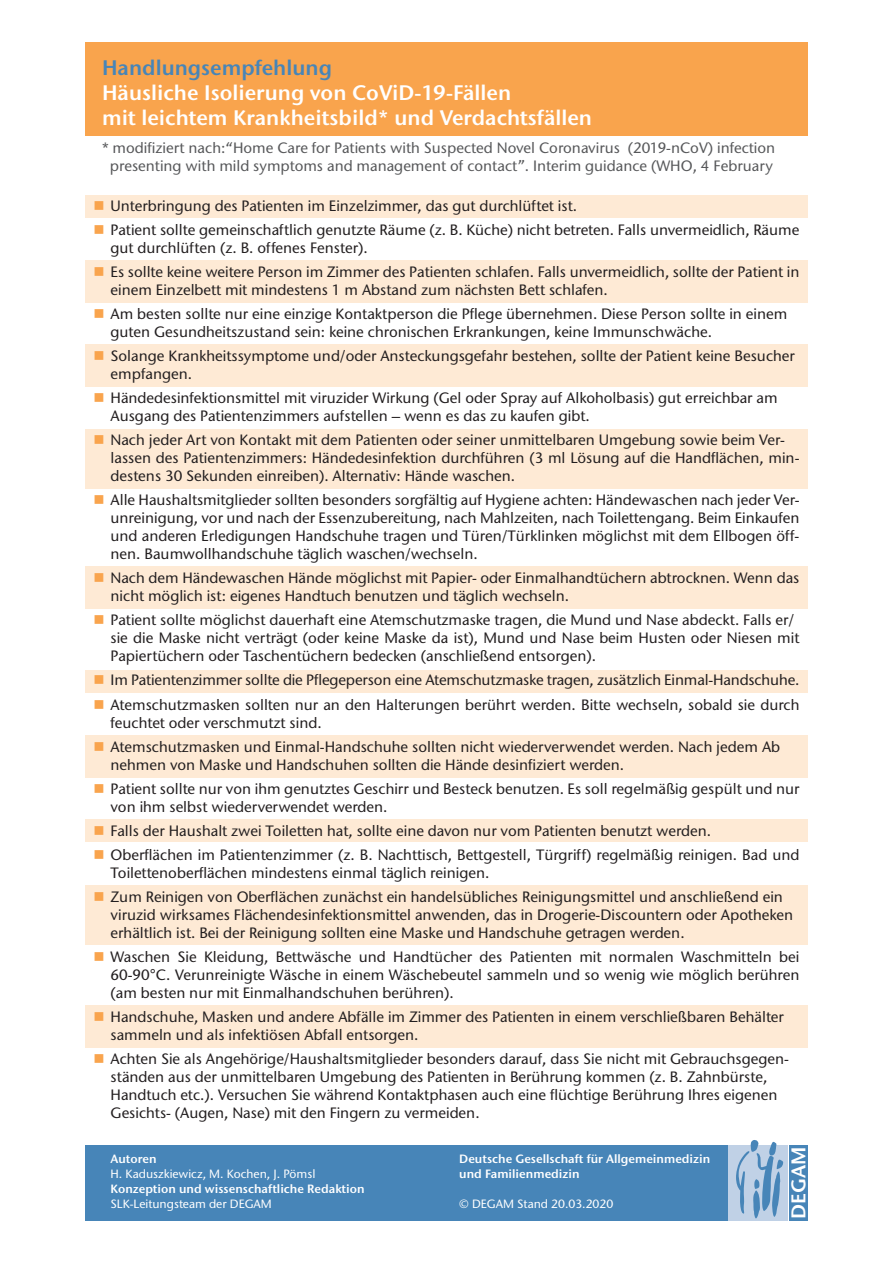
<style>
.page{position:relative;width:893px;height:1263px;background:#fff}
.page>*{position:absolute;margin:0;border:0;box-sizing:border-box;transform-origin:0 0}
.t1{font:600 21px/25.2px "Stone Sans ITC Pro";color:#fff}
.t2{font:600 21px "Stone Sans ITC Pro";color:#4785b8}
.t3{font:600 19.8px "Stone Sans ITC Pro";letter-spacing:.005em;color:#fff}
.t4{font:500 15px/18px "Stone Sans ITC Std";color:#231f20}
.t5{font:500 15px/18px "Stone Sans ITC Std";color:#57585a;text-align:center}
.t6{font:600 12px/15px "Stone Sans ITC Pro";color:#fff}
.t7{font:500 12px "Stone Sans ITC Std";color:#fff}
.s1{color:#f9a44d}
</style>
<div class="page">
<div style="left:85px;top:1145px;width:642px;height:75px;background:#4785b8"></div>
<div style="left:728px;top:1145px;width:59px;height:75px;background:#c0d1e6"></div>
<div style="left:789px;top:1145px;width:19px;height:75px;background:#4785b8"></div>
<svg style="left:736px;top:1140px;width:47px;height:78px"></svg>
<div style="left:85px;top:43px;width:723px;height:93px;background:#f9a44d"></div>
<div style="left:85px;top:196px;width:723px;height:22px;background:#feead5"></div>
<div style="left:85px;top:671px;width:723px;height:22px;background:#feead5"></div>
<div style="left:85px;top:820px;width:723px;height:22px;background:#feead5"></div>
<div style="left:85px;top:260px;width:723px;height:43px;background:#feead5"></div>
<div style="left:85px;top:344px;width:723px;height:43px;background:#feead5"></div>
<div style="left:85px;top:567px;width:723px;height:42px;background:#feead5"></div>
<div style="left:85px;top:735px;width:723px;height:42px;background:#feead5"></div>
<div style="left:85px;top:1005px;width:723px;height:43px;background:#feead5"></div>
<div style="left:85px;top:885px;width:723px;height:60px;background:#feead5"></div>
<div style="left:85px;top:429px;width:723px;height:60px;background:#feead5"></div>
<h1 class="t2" style="left:102px;top:54px;width:231px">Handlungsempfehlung</h1>
<h1 class="t1" style="left:102px;top:80px;width:492px">Häusliche Isolierung von CoViD-19-Fällen<br>mit leichtem Krankheitsbild* und Verdachtsfällen</h1>
<p class="t5" style="left:102px;top:139px;width:675px">* modifiziert nach:“Home Care for Patients with Suspected Novel Coronavirus (2019-nCoV) infection presenting with mild symptoms and management of contact”. Interim guidance (WHO, 4 February</p>
<p class="t4" style="left:94px;top:197px;width:485px"><span class="s1">■</span> Unterbringung des Patienten im Einzelzimmer, das gut durchlüftet ist.</p>
<p class="t4" style="left:111px;top:221px;width:690px;text-indent:-17px"><span class="s1">■</span> Patient sollte gemeinschaftlich genutzte Räume (z. B. Küche) nicht betreten. Falls unvermeidlich, Räume gut durchlüften (z. B. offenes Fenster).</p>
<p class="t4" style="left:111px;top:263px;width:690px;text-indent:-17px"><span class="s1">■</span> Es sollte keine weitere Person im Zimmer des Patienten schlafen. Falls unvermeidlich, sollte der Patient in einem Einzelbett mit mindestens 1 m Abstand zum nächsten Bett schlafen.</p>
<p class="t4" style="left:111px;top:305px;width:678px;text-indent:-17px"><span class="s1">■</span> Am besten sollte nur eine einzige Kontaktperson die Pflege übernehmen. Diese Person sollte in einem guten Gesundheitszustand sein: keine chronischen Erkrankungen, keine Immunschwäche.</p>
<p class="t4" style="left:111px;top:347px;width:686px;text-indent:-17px"><span class="s1">■</span> Solange Krankheitssymptome und/oder Ansteckungsgefahr bestehen, sollte der Patient keine Besucher empfangen.</p>
<p class="t4" style="left:111px;top:389px;width:669px;text-indent:-17px"><span class="s1">■</span> Händedesinfektionsmittel mit viruzider Wirkung (Gel oder Spray auf Alkoholbasis) gut erreichbar am<br>Ausgang des Patientenzimmers aufstellen – wenn es das zu kaufen gibt.</p>
<p class="t4" style="left:111px;top:431px;width:690px;text-indent:-17px"><span class="s1">■</span> Nach jeder Art von Kontakt mit dem Patienten oder seiner unmittelbaren Umgebung sowie beim Ver&shy;lassen des Patientenzimmers: Händedesinfektion durchführen (3 ml Lösung auf die Handflächen, min&shy;destens 30 Sekunden einreiben). Alternativ: Hände waschen.</p>
<p class="t4" style="left:111px;top:491px;width:690px;text-align:justify;text-indent:-17px"><span class="s1">■</span> Alle Haushaltsmitglieder sollten besonders sorgfältig auf Hygiene achten: Händewaschen nach jeder Ver&shy;unreinigung, vor und nach der Essenzubereitung, nach Mahlzeiten, nach Toilettengang. Beim Einkaufen und anderen Erledigungen Handschuhe tragen und Türen/Türklinken möglichst mit dem Ellbogen öff&shy;nen. Baumwollhandschuhe täglich waschen/wechseln.</p>
<p class="t4" style="left:111px;top:569px;width:690px;text-indent:-17px"><span class="s1">■</span> Nach dem Händewaschen Hände möglichst mit Papier- oder Einmalhandtüchern abtrocknen. Wenn das nicht möglich ist: eigenes Handtuch benutzen und täglich wechseln.</p>
<p class="t4" style="left:111px;top:611px;width:690px;text-indent:-17px"><span class="s1">■</span> Patient sollte möglichst dauerhaft eine Atemschutzmaske tragen, die Mund und Nase abdeckt. Falls er/ sie die Maske nicht verträgt (oder keine Maske da ist), Mund und Nase beim Husten oder Niesen mit<br>Papiertüchern oder Taschentüchern bedecken (anschließend entsorgen).</p>
<p class="t4" style="left:94px;top:671px;width:707px"><span class="s1">■</span> Im Patientenzimmer sollte die Pflegeperson eine Atemschutzmaske tragen, zusätzlich Einmal-Handschuhe.</p>
<p class="t4" style="left:111px;top:695px;width:690px;text-indent:-17px"><span class="s1">■</span> Atemschutzmasken sollten nur an den Halterungen berührt werden. Bitte wechseln, sobald sie durch feuchtet oder verschmutzt sind.</p>
<p class="t4" style="left:111px;top:737px;width:671px;text-indent:-17px"><span class="s1">■</span> Atemschutzmasken und Einmal-Handschuhe sollten nicht wiederverwendet werden. Nach jedem Ab nehmen von Maske und Handschuhen sollten die Hände desinfiziert werden.</p>
<p class="t4" style="left:111px;top:779px;width:690px;text-indent:-17px"><span class="s1">■</span> Patient sollte nur von ihm genutztes Geschirr und Besteck benutzen. Es soll regelmäßig gespült und nur von ihm selbst wiederverwendet werden.</p>
<p class="t4" style="left:94px;top:821px;width:619px"><span class="s1">■</span> Falls der Haushalt zwei Toiletten hat, sollte eine davon nur vom Patienten benutzt werden.</p>
<p class="t4" style="left:111px;top:845px;width:690px;text-indent:-17px"><span class="s1">■</span> Oberflächen im Patientenzimmer (z. B. Nachttisch, Bettgestell, Türgriff) regelmäßig reinigen. Bad und<br>Toilettenoberflächen mindestens einmal täglich reinigen.</p>
<p class="t4" style="left:111px;top:887px;width:684px;text-indent:-17px"><span class="s1">■</span> Zum Reinigen von Oberflächen zunächst ein handelsübliches Reinigungsmittel und anschließend ein viruzid wirksames Flächendesinfektionsmittel anwenden, das in Drogerie-Discountern oder Apotheken erhältlich ist. Bei der Reinigung sollten eine Maske und Handschuhe getragen werden.</p>
<p class="t4" style="left:111px;top:947px;width:690px;text-align:justify;text-indent:-17px"><span class="s1">■</span> Waschen Sie Kleidung, Bettwäsche und Handtücher des Patienten mit normalen Waschmitteln bei 60-90°C. Verunreinigte Wäsche in einem Wäschebeutel sammeln und so wenig wie möglich berühren (am besten nur mit Einmalhandschuhen berühren).</p>
<p class="t4" style="left:111px;top:1007px;width:675px;text-indent:-17px"><span class="s1">■</span> Handschuhe, Masken und andere Abfälle im Zimmer des Patienten in einem verschließbaren Behälter sammeln und als infektiösen Abfall entsorgen.</p>
<p class="t4" style="left:111px;top:1049px;width:680px;text-indent:-17px"><span class="s1">■</span> Achten Sie als Angehörige/Haushaltsmitglieder besonders darauf, dass Sie nicht mit Gebrauchsgegen&shy;ständen aus der unmittelbaren Umgebung des Patienten in Berührung kommen (z. B. Zahnbürste, Handtuch etc.). Versuchen Sie während Kontaktphasen auch eine flüchtige Berührung Ihres eigenen Gesichts- (Augen, Nase) mit den Fingern zu vermeiden.</p>
<p class="t6" style="left:111px;top:1152px;width:47px">Autoren</p>
<p class="t7" style="left:111px;top:1167px;width:207px">H. Kaduszkiewicz, M. Kochen, J. Pömsl</p>
<p class="t6" style="left:111px;top:1182px;width:256px">Konzeption und wissenschaftliche Redaktion</p>
<p class="t7" style="left:111px;top:1197px;width:163px">SLK-Leitungsteam der DEGAM</p>
<p class="t6" style="left:459px;top:1152px;width:253px">Deutsche Gesellschaft für Allgemeinmedizin und Familienmedizin</p>
<p class="t7" style="left:459px;top:1197px;width:155px">© DEGAM Stand 20.03.2020</p>
<h2 class="t3" style="left:786px;top:1219px;width:74px;rotate:-90deg">DEGAM</h2>
</div>
